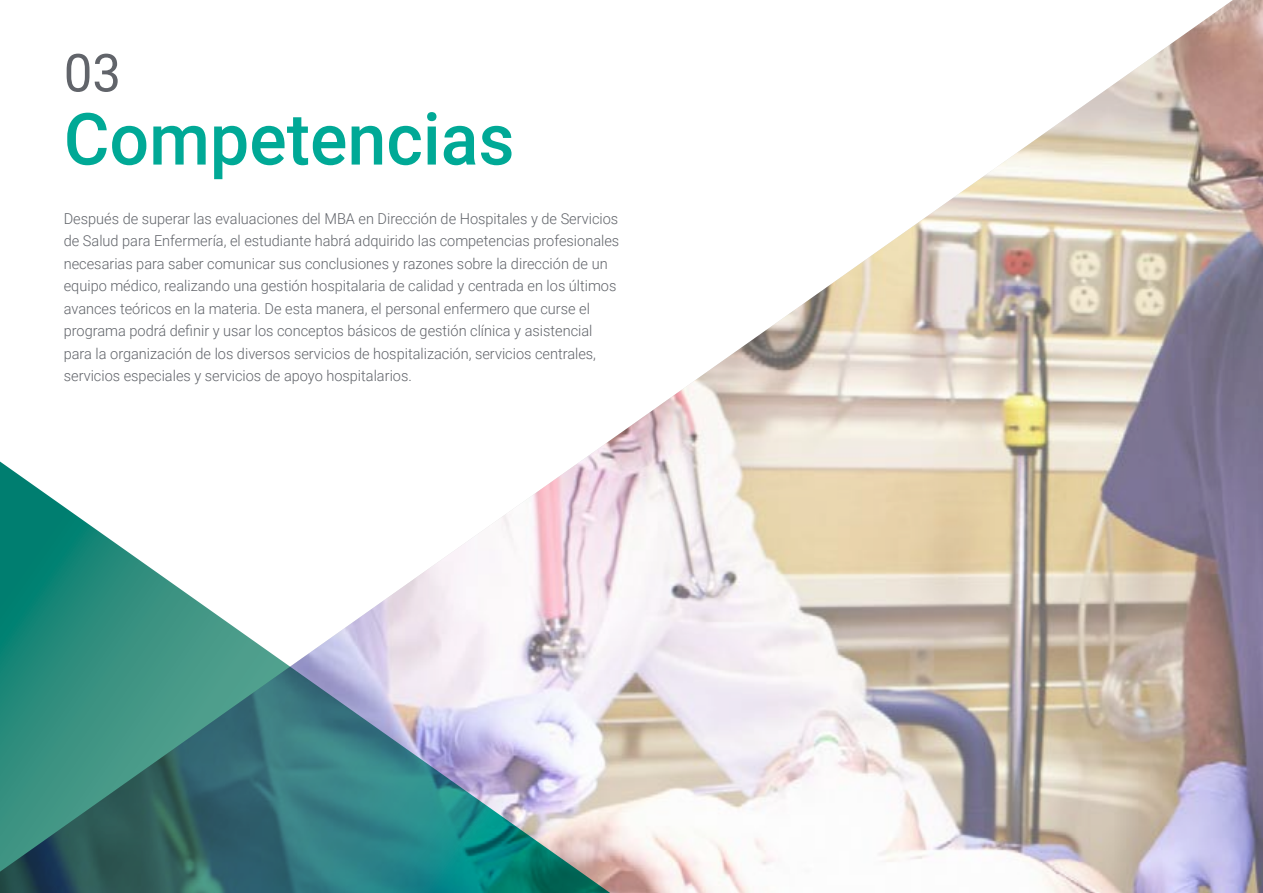
<style>
.page{position:relative;width:1263px;height:893px;background:#fff}
.page>*{position:absolute;margin:0;border:0;box-sizing:border-box;transform-origin:0 0}
.t1{font:500 72px "Roboto";color:#00a996}
.t2{font:52.5px "Roboto";color:#61646a}
.t3{font:300 15px/22.5px "Roboto";color:#61646a}
</style>
<div class="page">
<img style="left:602px;top:0;width:661px;height:893px">
<svg style="left:0;top:446px;width:640px;height:447px"></svg>
<h2 class="t2" style="left:64px;top:36px;width:59px">03</h2>
<h1 class="t1" style="left:64px;top:89px;width:452px">Competencias</h1>
<p class="t3" style="left:64px;top:207px;width:557px">Después de superar las evaluaciones del MBA en Dirección de Hospitales y de Servicios de Salud para Enfermería, el estudiante habrá adquirido las competencias profesionales necesarias para saber comunicar sus conclusiones y razones sobre la dirección de un equipo médico, realizando una gestión hospitalaria de calidad y centrada en los últimos avances teóricos en la materia. De esta manera, el personal enfermero que curse el programa podrá definir y usar los conceptos básicos de gestión clínica y asistencial para la organización de los diversos servicios de hospitalización, servicios centrales, servicios especiales y servicios de apoyo hospitalarios.</p>
</div>
